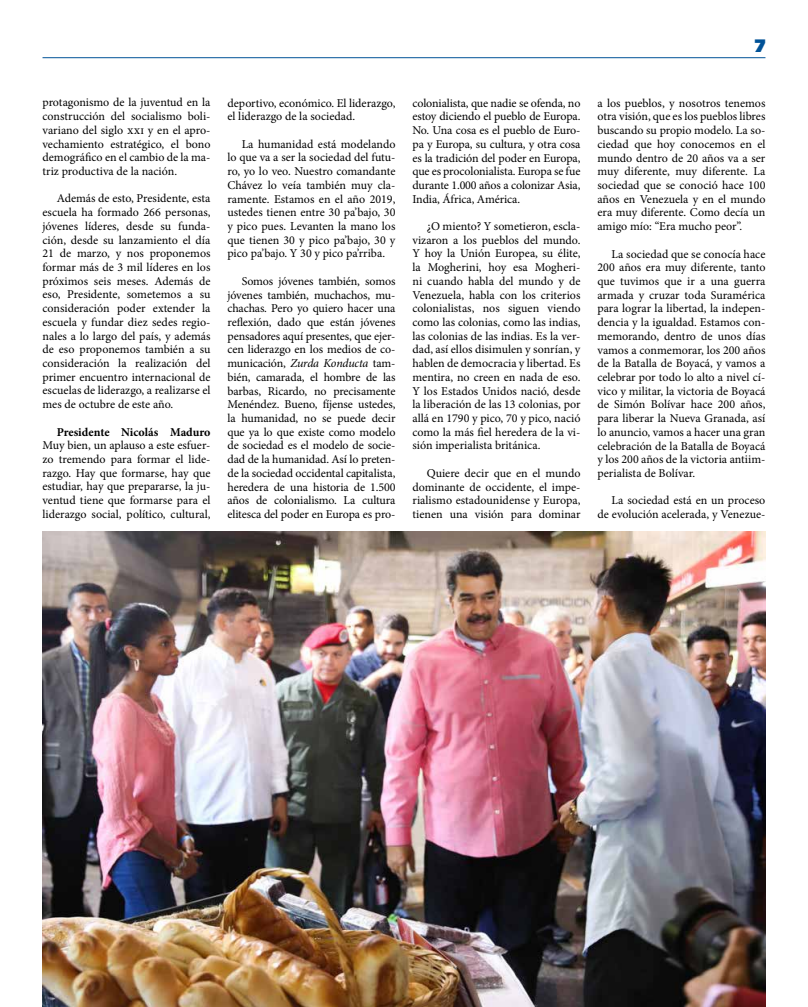
<style>
.page{position:relative;width:808px;height:1007px;background:#fff}
.page>*{position:absolute;margin:0;border:0;box-sizing:border-box;transform-origin:0 0}
.t1{font:900 18px "Frutiger LT Std";color:#005297}
.t2{font:12px/13.7px "Minion Pro";color:#000;text-align:justify}
.t3{font:700 12px "Minion Pro";letter-spacing:-.005em;color:#000}
.s1{font-style:italic}
</style>
<div class="page">
<hr style="left:43px;top:57px;width:722px;height:1px;background:#005297">
<img style="left:43px;top:531px;width:722px;height:475px">
<h1 class="t1" style="left:755px;top:35px;width:12px">7</h1>
<p class="t2" style="left:43px;top:96px;width:169px">protagonismo de la juventud en la construcción del socialismo boli&shy;variano del siglo xxi y en el apro&shy;vechamiento estratégico, el bono demográfico en el cambio de la ma&shy;triz productiva de la nación.</p>
<p class="t2" style="left:43px;top:192px;width:169px;text-indent:14px">Además de esto, Presidente, esta escuela ha formado 266 personas, jóvenes líderes, desde su funda&shy;ción, desde su lanzamiento el día 21 de marzo, y nos proponemos formar más de 3 mil líderes en los próximos seis meses. Además de eso, Presidente, sometemos a su consideración poder extender la escuela y fundar diez sedes regio&shy;nales a lo largo del país, y además de eso proponemos también a su consideración la realización del primer encuentro internacional de escuelas de liderazgo, a realizarse el mes de octubre de este año.</p>
<p class="t3" style="left:57px;top:423px;width:155px">Presidente Nicolás Maduro</p>
<p class="t2" style="left:43px;top:438px;width:169px">Muy bien, un aplauso a este esfuer&shy;zo tremendo para formar el lide&shy;razgo. Hay que formarse, hay que estudiar, hay que prepararse, la ju&shy;ventud tiene que formarse para el liderazgo social, político, cultural,</p>
<p class="t2" style="left:227px;top:96px;width:169px">deportivo, económico. El liderazgo, el liderazgo de la sociedad.</p>
<p class="t2" style="left:227px;top:137px;width:169px;text-indent:14px">La humanidad está modelando lo que va a ser la sociedad del futu&shy;ro, yo lo veo. Nuestro comandante Chávez lo veía también muy cla&shy;ramente. Estamos en el año 2019, ustedes tienen entre 30 pa’bajo, 30 y pico pues. Levanten la mano los que tienen 30 y pico pa’bajo, 30 y pico pa’bajo. Y 30 y pico pa’rriba.</p>
<p class="t2" style="left:227px;top:274px;width:169px;text-indent:14px">Somos jóvenes también, somos jóvenes también, muchachos, mu&shy;chachas. Pero yo quiero hacer una reflexión, dado que están jóvenes pensadores aquí presentes, que ejer&shy;cen liderazgo en los medios de co&shy;municación, <span class="s1">Zurda Konducta</span> tam&shy;bién, camarada, el hombre de las barbas, Ricardo, no precisamente Menéndez. Bueno, fíjense ustedes, la humanidad, no se puede decir que ya lo que existe como modelo de sociedad es el modelo de socie&shy;dad de la humanidad. Así lo preten&shy;de la sociedad occidental capitalista, heredera de una historia de 1.500 años de colonialismo. La cultura elitesca del poder en Europa es pro-</p>
<p class="t2" style="left:412px;top:96px;width:169px">colonialista, que nadie se ofenda, no estoy diciendo el pueblo de Europa.<br>No. Una cosa es el pueblo de Euro&shy;pa y Europa, su cultura, y otra cosa es la tradición del poder en Europa, que es procolonialista. Europa se fue durante 1.000 años a colonizar Asia, India, África, América.</p>
<p class="t2" style="left:412px;top:219px;width:169px;text-indent:14px">¿O miento? Y sometieron, escla&shy;vizaron a los pueblos del mundo.<br>Y hoy la Unión Europea, su élite, la Mogherini, hoy esa Mogheri&shy;ni cuando habla del mundo y de Venezuela, habla con los criterios colonialistas, nos siguen viendo como las colonias, como las indias, las colonias de las indias. Es la ver&shy;dad, así ellos disimulen y sonrían, y hablen de democracia y libertad. Es mentira, no creen en nada de eso.<br>Y los Estados Unidos nació, desde la liberación de las 13 colonias, por allá en 1790 y pico, 70 y pico, nació como la más fiel heredera de la vi&shy;sión imperialista británica.</p>
<p class="t2" style="left:412px;top:466px;width:169px;text-indent:14px">Quiere decir que en el mundo dominante de occidente, el impe&shy;rialismo estadounidense y Europa, tienen una visión para dominar</p>
<p class="t2" style="left:597px;top:96px;width:169px">a los pueblos, y nosotros tenemos otra visión, que es los pueblos libres buscando su propio modelo. La so&shy;ciedad que hoy conocemos en el mundo dentro de 20 años va a ser muy diferente, muy diferente. La sociedad que se conoció hace 100 años en Venezuela y en el mundo era muy diferente. Como decía un amigo mío: “Era mucho peor”.</p>
<p class="t2" style="left:597px;top:247px;width:169px;text-indent:14px">La sociedad que se conocía hace 200 años era muy diferente, tanto que tuvimos que ir a una guerra armada y cruzar toda Suramérica para lograr la libertad, la indepen&shy;dencia y la igualdad. Estamos con&shy;memorando, dentro de unos días vamos a conmemorar, los 200 años de la Batalla de Boyacá, y vamos a celebrar por todo lo alto a nivel cí&shy;vico y militar, la victoria de Boyacá de Simón Bolívar hace 200 años, para liberar la Nueva Granada, así lo anuncio, vamos a hacer una gran celebración de la Batalla de Boyacá y los 200 años de la victoria antiim&shy;perialista de Bolívar.</p>
<p class="t2" style="left:597px;top:493px;width:169px;text-align:right">La sociedad está en un proceso de evolución acelerada, y Venezue-</p>
</div>
